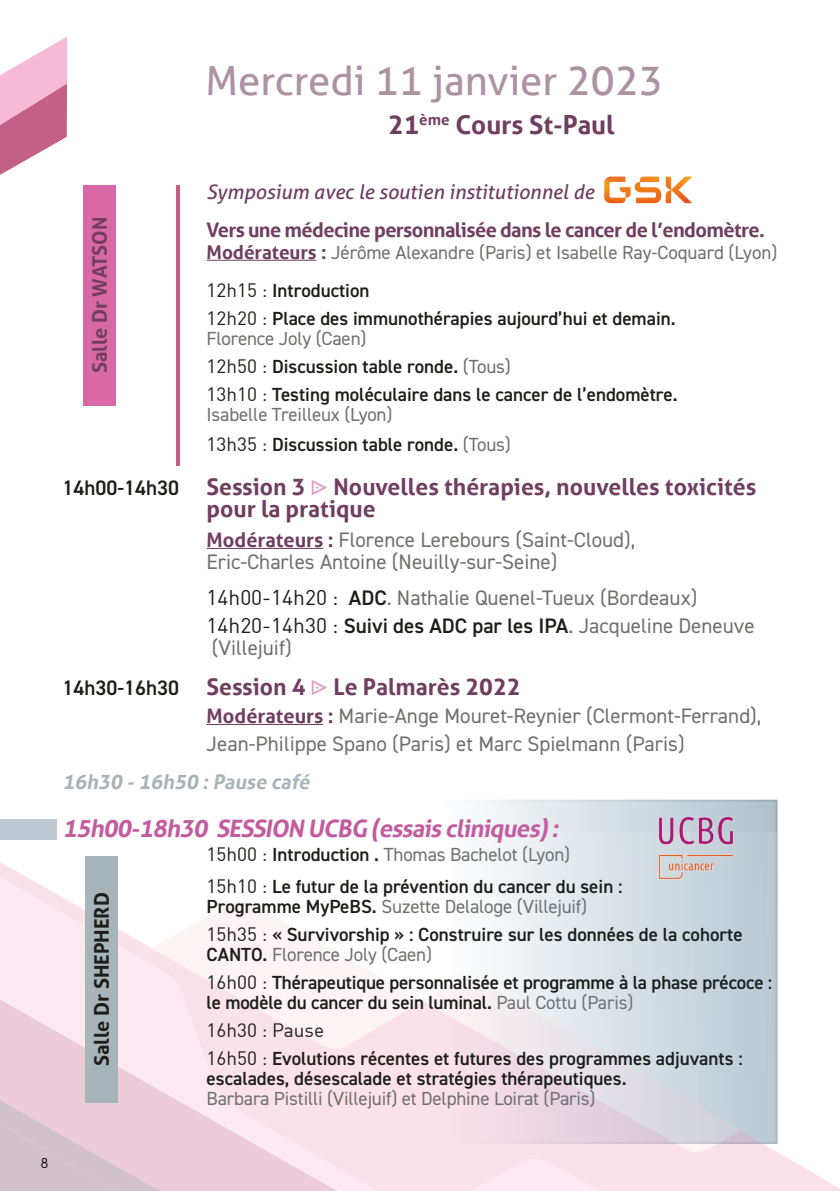
<style>
.page{position:relative;width:840px;height:1191px;background:#fff}
.page>*{position:absolute;margin:0;border:0;box-sizing:border-box;transform-origin:0 0}
.t1{font:40px "Aller";color:#ad92a4}
.t2{font:700 26px "Aller";color:#703f60}
.t3{font:italic 700 24px "Aller";color:#c25c9f}
.t4{font:700 23px/22px "Aller";color:#703f60}
.t5{font:21px/28px "DIN2014";color:#70706f}
.t6{font:700 20px "Aller";letter-spacing:-.03em;color:#703f60}
.t7{font:italic 20px "Aller";color:#703f60}
.t8{font:italic 700 20px "Aller";color:#a7b4b9}
.t9{font:700 20px "Aller";color:#1d1d1b}
.t10{font:700 20px "Aller";color:#703f60}
.t11{font:600 19px/28px "DIN2014";color:#1d1d1b}
.t12{font:19px/38px "DIN2014";letter-spacing:-.01em;color:#70706f}
.t13{font:19px "DIN";color:#1d1d1b}
.t14{font:13.4px "ITC Avant Garde Pro";color:#000}
.s1{font-family:"Aller";font-weight:700;color:#703f60}
.s2{font-family:"DIN";color:#1d1d1b}
.s3{font-weight:600;color:#1d1d1b}
.s4{font-family:"DIN";font-weight:400}
.s5{font-weight:400;color:#70706f}
.s6{font-family:"DIN2014";font-weight:600;font-size:21px;color:#1d1d1b}
.s7{font-family:"Templars Cipher Plus";font-weight:400;font-size:21px;color:#e39cc4}
.s8{font-family:"Aller";font-weight:700;font-size:20px;color:#703f60}
</style>
<div class="page">
<svg style="left:0;top:862px;width:53px;height:66px"></svg>
<div style="left:0;top:928px;width:53px;height:83px;background:#fce9f1"></div>
<svg style="left:0;top:1011px;width:778px;height:106px;fill:#ecccd8"></svg>
<svg style="left:0;top:1093px;width:53px;height:24px"></svg>
<svg style="left:0;top:1117px;width:839px;height:74px"></svg>
<hr style="left:206px;top:260px;width:110px;height:1px;background:#703f60">
<hr style="left:206px;top:548px;width:117px;height:1px;background:#703f60">
<hr style="left:206px;top:724px;width:117px;height:1px;background:#703f60">
<div style="left:0;top:819px;width:57px;height:21px;background:#bfcad4"></div>
<svg style="left:56px;top:802px;width:718px;height:339px"></svg>
<hr style="left:176px;top:185px;width:4px;height:280px;background:#c45f85">
<svg style="left:0;top:37px;width:67px;height:138px"></svg>
<img style="left:649px;top:812px;width:97px;height:80px">
<svg style="left:604px;top:177px;width:88px;height:26px"></svg>
<div style="left:83px;top:185px;width:32px;height:220px;background:#d869a5"></div>
<div style="left:85px;top:856px;width:32px;height:246px;background:#a7b4b9"></div>
<h1 class="t1" style="left:205px;top:56px;width:459px">Mercredi 11 janvier 2023</h1>
<h2 class="t2" style="left:388px;top:109px;width:228px">21<sup>ème</sup> Cours St-Paul</h2>
<p class="t7" style="left:206px;top:179px;width:388px">Symposium avec le soutien institutionnel de</p>
<p class="t6" style="left:206px;top:217px;width:559px">Vers une médecine personnalisée dans le cancer de l’endomètre.</p>
<p class="t12" style="left:206px;top:233px;width:572px"><span class="s1">Modérateurs :</span> Jérôme Alexandre (Paris) et Isabelle Ray-Coquard (Lyon)<br><span class="s2">12h15 :</span> <span class="s3">Introduction</span></p>
<p class="t11" style="left:206px;top:308px;width:470px;line-height:20px"><span class="s4">12h20 :</span> Place des immunothérapies aujourd’hui et demain.<br><span class="s5">Florence Joly (Caen)</span></p>
<p class="t11" style="left:206px;top:352px;width:472px"><span class="s4">12h50 :</span> Discussion table ronde. <span class="s5">(Tous)<br></span><span class="s4">13h10 :</span> Testing moléculaire dans le cancer de l’endomètre.</p>
<p class="t12" style="left:206px;top:399px;width:305px;line-height:30px">Isabelle Treilleux (Lyon)<br><span class="s2">13h35 :</span> <span class="s3">Discussion table ronde.</span> (Tous)</p>
<p class="t4" style="left:206px;top:475px;width:551px;text-indent:-144px"><span class="s6">14h00-14h30</span> Session 3 <span class="s7">ù</span> Nouvelles thérapies, nouvelles toxicités pour la pratique</p>
<p class="t5" style="left:206px;top:528px;width:430px;line-height:22px"><span class="s8">Modérateurs :</span> Florence Lerebours (Saint-Cloud),<br>Eric-Charles Antoine (Neuilly-sur-Seine)</p>
<p class="t5" style="left:206px;top:583px;width:549px"><span class="s2">14h00-14h20 :</span> <span class="s3">ADC</span>. Nathalie Quenel-Tueux (Bordeaux)<br><span class="s2">14h20-14h30 :</span> <span class="s3">Suivi des ADC par les IPA</span>. Jacqueline Deneuve</p>
<p class="t5" style="left:212px;top:633px;width:81px">(Villejuif)</p>
<p class="t4" style="left:62px;top:675px;width:459px"><span class="s6">14h30-16h30</span> Session 4 <span class="s7">ù</span> Le Palmarès 2022</p>
<p class="t5" style="left:206px;top:701px;width:556px"><span class="s8">Modérateurs :</span> Marie-Ange Mouret-Reynier (Clermont-Ferrand),<br>Jean-Philippe Spano (Paris) et Marc Spielmann (Paris)</p>
<p class="t8" style="left:62px;top:769px;width:252px">16h30 - 16h50 :Pause café</p>
<p class="t3" style="left:62px;top:813px;width:502px">15h00-18h30 SESSION UCBG (essais cliniques):</p>
<p class="t11" style="left:206px;top:838px;width:417px;line-height:32px"><span class="s4">15h00 :</span> Introduction . <span class="s5">Thomas Bachelot (Lyon)<br></span><span class="s4">15h10 :</span> Le futur de la prévention du cancer du sein :</p>
<p class="t11" style="left:206px;top:892px;width:537px">Programme MyPeBS. <span class="s5">Suzette Delaloge (Villejuif)<br></span><span class="s4">15h35 :</span> « Survivorship » : Construire sur les données de la cohorte</p>
<p class="t11" style="left:206px;top:940px;width:567px">CANTO. <span class="s5">Florence Joly (Caen)<br></span><span class="s4">16h00 :</span> Thérapeutique personnalisée et programme à la phase précoce :</p>
<p class="t11" style="left:206px;top:988px;width:428px">le modèle du cancer du sein luminal. <span class="s5">Paul Cottu (Paris)</span></p>
<p class="t13" style="left:206px;top:1018px;width:119px">16h30 : Pause</p>
<p class="t11" style="left:206px;top:1048px;width:537px;line-height:20px"><span class="s4">16h50 :</span> Evolutions récentes et futures des programmes adjuvants : escalades, désescalade et stratégies thérapeutiques.</p>
<p class="t12" style="left:206px;top:1079px;width:390px">Barbara Pistilli (Villejuif) et Delphine Loirat (Paris)</p>
<p class="t10" style="left:87px;top:373px;width:157px;rotate:-90deg">Salle Dr WATSON</p>
<p class="t9" style="left:89px;top:1066px;width:175px;rotate:-90deg">Salle Dr SHEPHERD</p>
<p class="t14" style="left:41px;top:1154px;width:9px">8</p>
</div>
